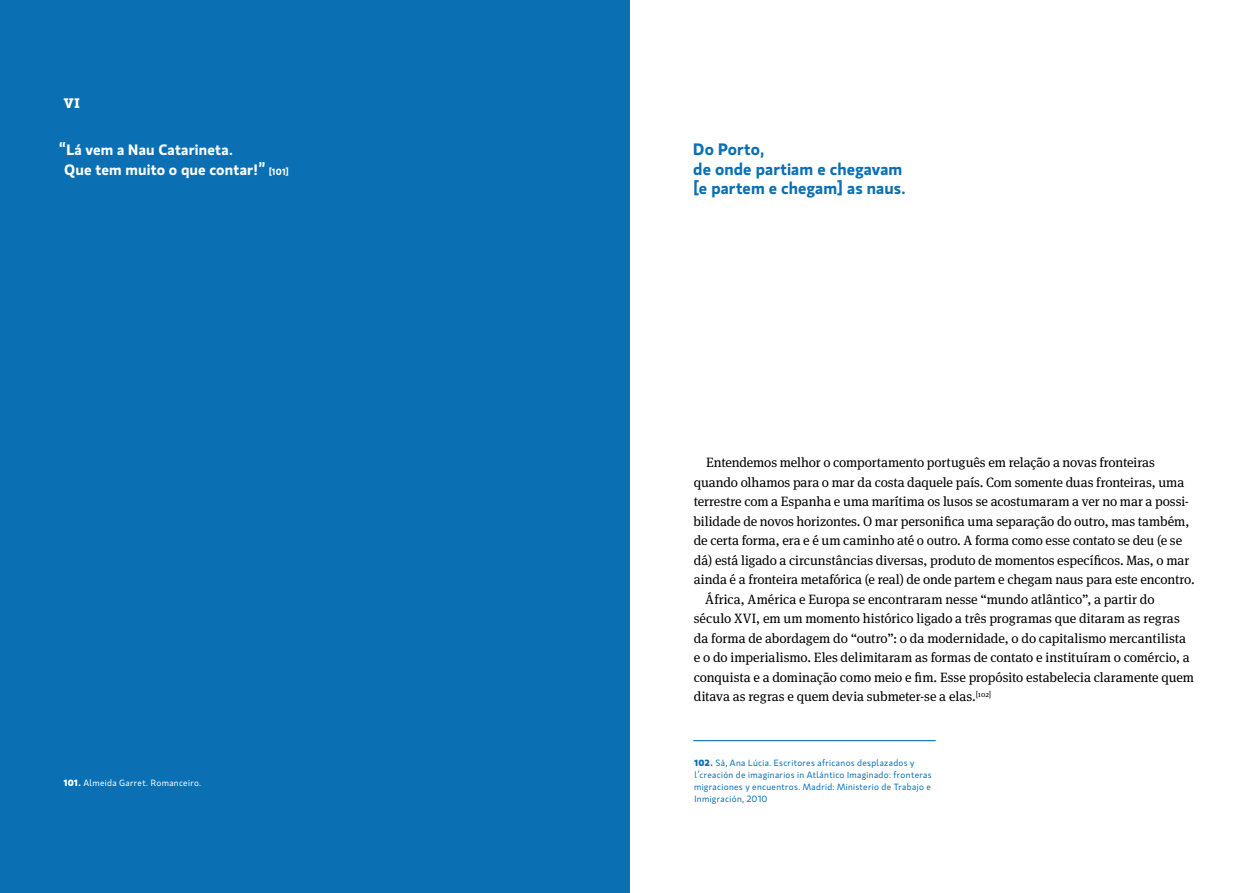
<style>
.page{position:relative;width:1259px;height:893px;background:#fff}
.page>*{position:absolute;margin:0;border:0;box-sizing:border-box;transform-origin:0 0}
.t1{font:600 16.5px/19.5px "Gloriola Std";letter-spacing:.005em;color:#0a70b3}
.t2{font:600 15px/19.5px "Gloriola Std";letter-spacing:.01em;color:#fff}
.t3{font:13.5px "Meta Serif Pro";letter-spacing:-.005em;color:#000}
.t4{font:13.5px "Museo Slab 900";color:#fff}
.t5{font:9px/12px "Gloriola Std";letter-spacing:.035em;color:#0a70b3}
.t6{font:9px "Gloriola Std";letter-spacing:.035em;color:#fff}
.s1{font-size:9px}
.s2{font-weight:700}
</style>
<div class="page">
<div style="left:0;top:0;width:629px;height:893px;background:#0a70b3"></div>
<hr style="left:693px;top:740px;width:242px;height:1px;background:#0a70b3">
<p class="t4" style="left:64px;top:95px;width:18px">VI</p>
<p class="t2" style="left:64px;top:139px;width:226px;text-indent:-5px">“Lá vem a Nau Catarineta.<br>Que tem muito o que contar!” <span class="s1">[101]</span></p>
<p class="t1" style="left:693px;top:139px;width:214px">Do Porto,<br>de onde partiam e chegavam [e partem e chegam] as naus.</p>
<p class="t6" style="left:64px;top:777px;width:139px"><span class="s2">101.</span> Almeida Garret. Romanceiro.</p>
<p class="t3" style="left:706px;top:453px;width:450px">Entendemos melhor o comportamento português em relação a novas fronteiras</p>
<p class="t3" style="left:694px;top:472px;width:492px">quando olhamos para o mar da costa daquele país. Com somente duas fronteiras, uma</p>
<p class="t3" style="left:693px;top:492px;width:497px">terrestre com a Espanha e uma marítima os lusos se acostumaram a ver no mar a possi-</p>
<p class="t3" style="left:693px;top:511px;width:497px">bilidade de novos horizontes. O mar personifica uma separação do outro, mas também,</p>
<p class="t3" style="left:694px;top:531px;width:490px">de certa forma, era e é um caminho até o outro. A forma como esse contato se deu (e se</p>
<p class="t3" style="left:694px;top:550px;width:497px">dá) está ligado a circunstâncias diversas, produto de momentos específicos. Mas, o mar</p>
<p class="t3" style="left:694px;top:570px;width:502px">ainda é a fronteira metafórica (e real) de onde partem e chegam naus para este encontro.</p>
<p class="t3" style="left:705px;top:589px;width:451px">África, América e Europa se encontraram nesse “mundo atlântico”, a partir do</p>
<p class="t3" style="left:694px;top:609px;width:487px">século XVI, em um momento histórico ligado a três programas que ditaram as regras</p>
<p class="t3" style="left:694px;top:628px;width:494px">da forma de abordagem do “outro”: o da modernidade, o do capitalismo mercantilista</p>
<p class="t3" style="left:694px;top:647px;width:497px">e o do imperialismo. Eles delimitaram as formas de contato e instituíram o comércio, a</p>
<p class="t3" style="left:693px;top:667px;width:502px">conquista e a dominação como meio e fim. Esse propósito estabelecia claramente quem</p>
<p class="t3" style="left:694px;top:686px;width:299px">ditava as regras e quem devia submeter-se a elas.<sup>[102]</sup></p>
<p class="t5" style="left:694px;top:757px;width:239px"><span class="s2">102.</span> Sá, Ana Lúcia. Escritores africanos desplazados y l’creación de imaginarios in Atlántico Imaginado: fronteras migraciones y encuentros. Madrid: Ministerio de Trabajo e Inmigración, 2010</p>
</div>
